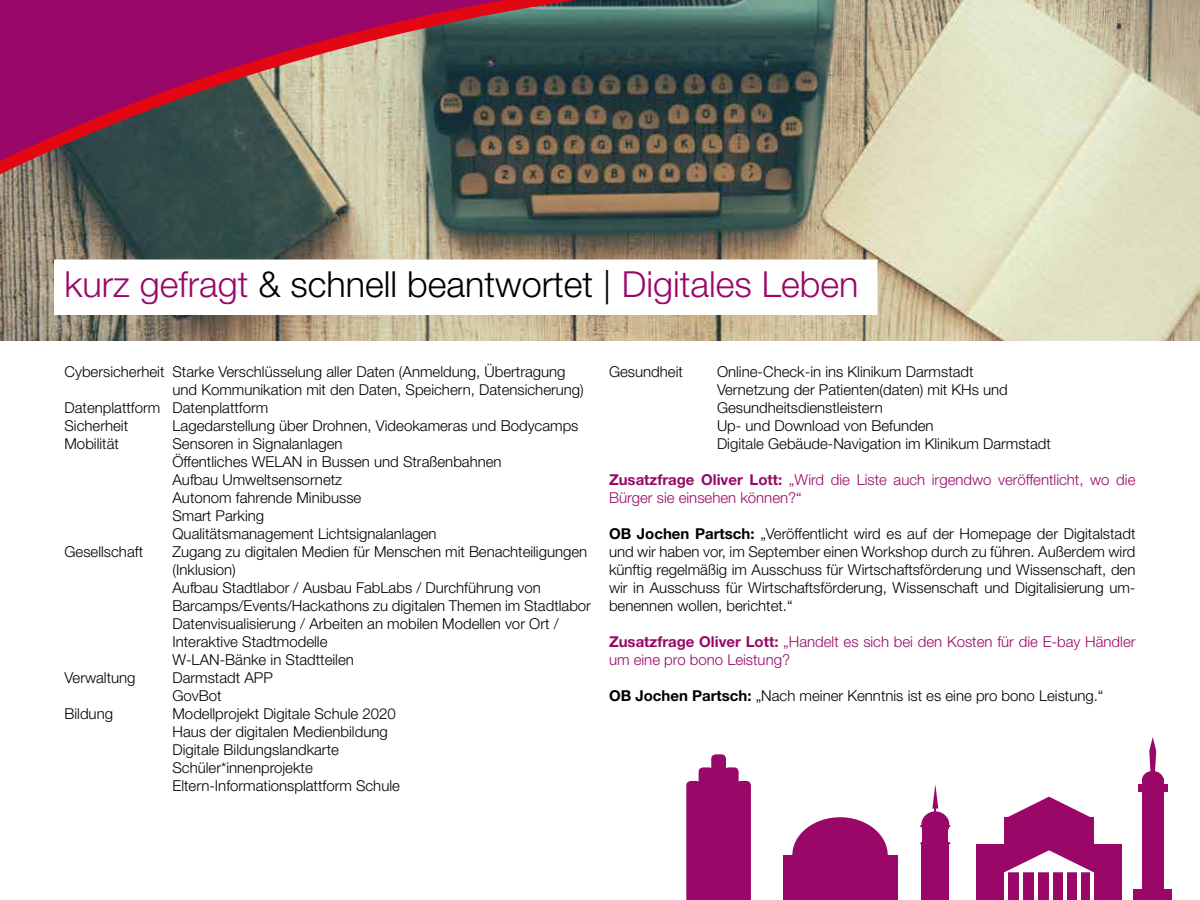
<style>
.page{position:relative;width:1200px;height:900px;background:#fff}
.page>*{position:absolute;margin:0;border:0;box-sizing:border-box;transform-origin:0 0}
.t1{font:300 36px "Helvetica Neue LT Std";color:#990868}
.t2{font:300 15px/18px "Helvetica Neue LT Std";color:#000}
.t3{font:300 15px/18px "Helvetica Neue LT Std";color:#990868}
.s1{color:#000}
.s2{font-weight:700}
</style>
<div class="page">
<svg style="left:686px;top:754px;width:65px;height:146px;background:#a42479"></svg>
<div style="left:783px;top:855px;width:114px;height:45px;background:#990868"></div>
<div style="left:792px;top:817px;width:96px;height:77px;background:#990868;border-radius:50%"></div>
<div style="left:921px;top:842px;width:28px;height:58px;background:#990868"></div>
<div style="left:921px;top:811px;width:28px;height:27px;background:#990868;border-radius:50%"></div>
<div style="left:922px;top:826px;width:26px;height:18px;background:#990868"></div>
<hr style="left:920px;top:825px;width:30px;height:2px;background:#990868">
<hr style="left:920px;top:842px;width:30px;height:2px;background:#990868">
<div style="left:976px;top:844px;width:146px;height:56px;background:#990868"></div>
<div style="left:1004px;top:818px;width:90px;height:38px;background:#990868"></div>
<svg style="left:1005px;top:850px;width:88px;height:22px"></svg>
<hr style="left:1004px;top:872px;width:4px;height:28px;background:#fff">
<hr style="left:1090px;top:872px;width:4px;height:28px;background:#fff">
<hr style="left:1019px;top:872px;width:4px;height:28px;background:#fff">
<hr style="left:1034px;top:872px;width:4px;height:28px;background:#fff">
<hr style="left:1049px;top:872px;width:4px;height:28px;background:#fff">
<hr style="left:1064px;top:872px;width:3px;height:28px;background:#fff">
<hr style="left:1077px;top:872px;width:3px;height:28px;background:#fff">
<div style="left:1134px;top:889px;width:38px;height:11px;background:#990868"></div>
<div style="left:1142px;top:784px;width:21px;height:105px;background:#990868"></div>
<svg style="left:1149px;top:737px;width:7px;height:34px"></svg>
<svg style="left:1004px;top:797px;width:90px;height:21px"></svg>
<div style="left:1142px;top:778px;width:21px;height:11px;background:#990868"></div>
<div style="left:1142px;top:771px;width:21px;height:18px;background:#990868;border-radius:50%"></div>
<div style="left:1138px;top:784px;width:30px;height:8px;background:#990868"></div>
<svg style="left:932px;top:784px;width:6px;height:28px"></svg>
<svg style="left:0;top:0;width:1200px;height:341px;background:#978880"></svg>
<div style="left:59px;top:265px;width:813px;height:45px;background:#fff"></div>
<h1 class="t1" style="left:64px;top:262px;width:795px">kurz gefragt <span class="s1">&amp; schnell beantwortet |</span> Digitales Leben</h1>
<p class="t2" style="left:64px;top:362px;width:503px">Cybersicherheit Starke Verschlüsselung aller Daten (Anmeldung, Übertragung</p>
<p class="t2" style="left:172px;top:380px;width:413px">und Kommunikation mit den Daten, Speichern, Datensicherung)</p>
<p class="t2" style="left:64px;top:398px;width:205px">Datenplattform Datenplattform</p>
<p class="t2" style="left:64px;top:416px;width:65px">Sicherheit</p>
<p class="t2" style="left:172px;top:416px;width:408px">Lagedarstellung über Drohnen, Videokameras und Bodycamps</p>
<p class="t2" style="left:64px;top:434px;width:56px">Mobilität</p>
<p class="t2" style="left:172px;top:434px;width:331px">Sensoren in Signalanlagen<br>Öffentliches WELAN in Bussen und Straßenbahnen<br>Aufbau Umweltsensornetz<br>Autonom fahrende Minibusse<br>Smart Parking<br>Qualitätsmanagement Lichtsignalanlagen</p>
<p class="t2" style="left:64px;top:542px;width:80px">Gesellschaft</p>
<p class="t2" style="left:172px;top:542px;width:420px">Zugang zu digitalen Medien für Menschen mit Benachteiligungen (Inklusion)<br>Aufbau Stadtlabor / Ausbau FabLabs / Durchführung von Barcamps/Events/Hackathons zu digitalen Themen im Stadtlabor Datenvisualisierung / Arbeiten an mobilen Modellen vor Ort / Interaktive Stadtmodelle<br>W-LAN-Bänke in Stadtteilen</p>
<p class="t2" style="left:65px;top:668px;width:73px">Verwaltung</p>
<p class="t2" style="left:172px;top:668px;width:102px">Darmstadt APP<br>GovBot</p>
<p class="t2" style="left:65px;top:704px;width:50px">Bildung</p>
<p class="t2" style="left:172px;top:704px;width:229px">Modellprojekt Digitale Schule 2020<br>Haus der digitalen Medienbildung Digitale Bildungslandkarte Schüler*innenprojekte Eltern-Informationsplattform Schule</p>
<p class="t2" style="left:609px;top:362px;width:75px">Gesundheit</p>
<p class="t2" style="left:717px;top:362px;width:335px">Online-Check-in ins Klinikum Darmstadt<br>Vernetzung der Patienten(daten) mit KHs und Gesundheitsdienstleistern<br>Up- und Download von Befunden<br>Digitale Gebäude-Navigation im Klinikum Darmstadt</p>
<p class="t3" style="left:609px;top:470px;width:528px"><span class="s2">Zusatzfrage Oliver Lott:</span> „Wird die Liste auch irgendwo veröffentlicht, wo die<br>Bürger sie einsehen können?“</p>
<p class="t2" style="left:609px;top:524px;width:528px;text-align:justify"><span class="s2">OB Jochen Partsch:</span> „Veröffentlicht wird es auf der Homepage der Digitalstadt und wir haben vor, im September einen Workshop durch zu führen. Außerdem wird künftig regelmäßig im Ausschuss für Wirtschaftsförderung und Wissenschaft, den wir in Ausschuss für Wirtschaftsförderung, Wissenschaft und Digitalisierung um&shy;benennen wollen, berichtet.“</p>
<p class="t3" style="left:609px;top:632px;width:528px"><span class="s2">Zusatzfrage Oliver Lott:</span> „Handelt es sich bei den Kosten für die E-bay Händler um eine pro bono Leistung?</p>
<p class="t2" style="left:609px;top:686px;width:496px"><span class="s2">OB Jochen Partsch:</span> „Nach meiner Kenntnis ist es eine pro bono Leistung.“</p>
</div>
